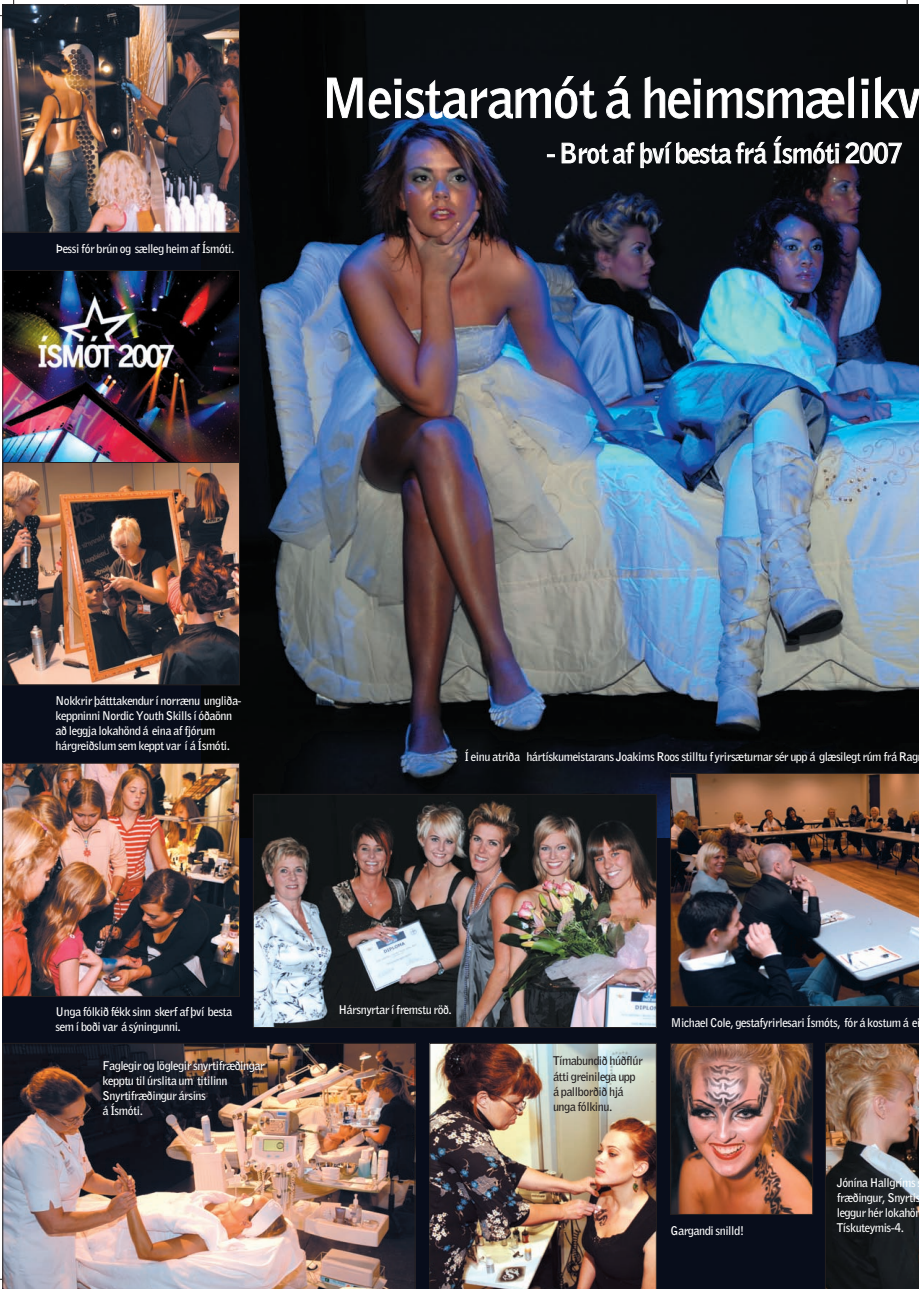
<style>
.page{position:relative;width:919px;height:1289px;background:#fff}
.page>*{position:absolute;margin:0;border:0;box-sizing:border-box;transform-origin:0 0}
.t1{font:700 54px "Bell Gothic BT";letter-spacing:-.02em;color:#fff}
.t2{font:700 27px "Bell Gothic BT";letter-spacing:-.02em;color:#fff}
.t3{font:700 12px/15.1px "Bell Gothic BT";letter-spacing:-.035em;color:#fff}
.t4{font:700 12px/15.1px "Bell Gothic BT";letter-spacing:-.035em;color:#231f20}
</style>
<div class="page">
<div style="left:3px;top:5px;width:915px;height:1283px;background:#080d1b"></div>
<img style="left:201px;top:5px;width:717px;height:832px">
<img style="left:5px;top:765px;width:233px;height:229px">
<div style="left:3px;top:763px;width:237px;height:233px;border:1px solid #231f20"></div>
<img style="left:5px;top:7px;width:233px;height:223px">
<div style="left:3px;top:5px;width:237px;height:227px;border:1px solid #231f20"></div>
<svg style="left:327px;top:76px;width:269px;height:43px"></svg>
<svg style="left:605px;top:76px;width:25px;height:43px"></svg>
<img style="left:255px;top:796px;width:385px;height:229px">
<div style="left:253px;top:794px;width:403px;height:233px;border:1px solid #231f20"></div>
<img style="left:5px;top:272px;width:233px;height:190px">
<div style="left:3px;top:270px;width:237px;height:198px;border:1px solid #231f20"></div>
<img style="left:3px;top:1043px;width:412px;height:245px">
<img style="left:429px;top:1043px;width:211px;height:245px">
<svg style="left:547px;top:154px;width:7px;height:3px"></svg>
<svg style="left:561px;top:142px;width:73px;height:22px"></svg>
<img style="left:640px;top:15px;width:278px;height:1274px">
<img style="left:5px;top:464px;width:233px;height:219px">
<div style="left:3px;top:462px;width:237px;height:223px;border:1px solid #231f20"></div>
<p class="t3" style="left:56px;top:242px;width:180px">Þessi fór brún og sælleg heim af Ísmóti.</p>
<p class="t1" style="left:321px;top:64px;width:602px">Meistaramót á heimsmælikv</p>
<p class="t2" style="left:546px;top:136px;width:358px">- Brot af því besta frá Ísmóti 2007</p>
<p class="t3" style="left:56px;top:694px;width:187px">Nokkrir þátttakendur í norrænu ungliða&shy;keppninni Nordic Youth Skills í óðaönn að leggja lokahönd á eina af fjórum hárgreiðslum sem keppt var í á Ísmóti.</p>
<p class="t3" style="left:464px;top:750px;width:455px">Í einu atriða hártískumeistarans Joakims Roos stilltu fyrirsæturnar sér upp á glæsilegt rúm frá Rag</p>
<p class="t3" style="left:56px;top:1005px;width:178px">Unga fólkið fékk sinn skerf af því besta sem í boði var á sýningunni.</p>
<p class="t3" style="left:103px;top:1059px;width:163px">Faglegir og löglegir snyrtifræðingar kepptu til úrslita um titilinn<br>Snyrtifræðingur ársins<br>á Ísmóti.</p>
<p class="t3" style="left:338px;top:1003px;width:115px">Hársnyrtar í fremstu röð.</p>
<p class="t4" style="left:553px;top:1054px;width:91px">Tímabundið húðflúr átti greinilega upp á pallborðið hjá unga fólkinu.</p>
<p class="t3" style="left:670px;top:1016px;width:251px">Michael Cole, gestafyrirlesari Ísmóts, fór á kostum á ei</p>
<p class="t3" style="left:670px;top:1224px;width:75px">Gargandi snilld!</p>
<p class="t3" style="left:836px;top:1176px;width:86px">Jónína Hallgríms fræðingur, Snyrtis leggur hér lokahön<br>Tískuteymis-4.</p>
</div>
